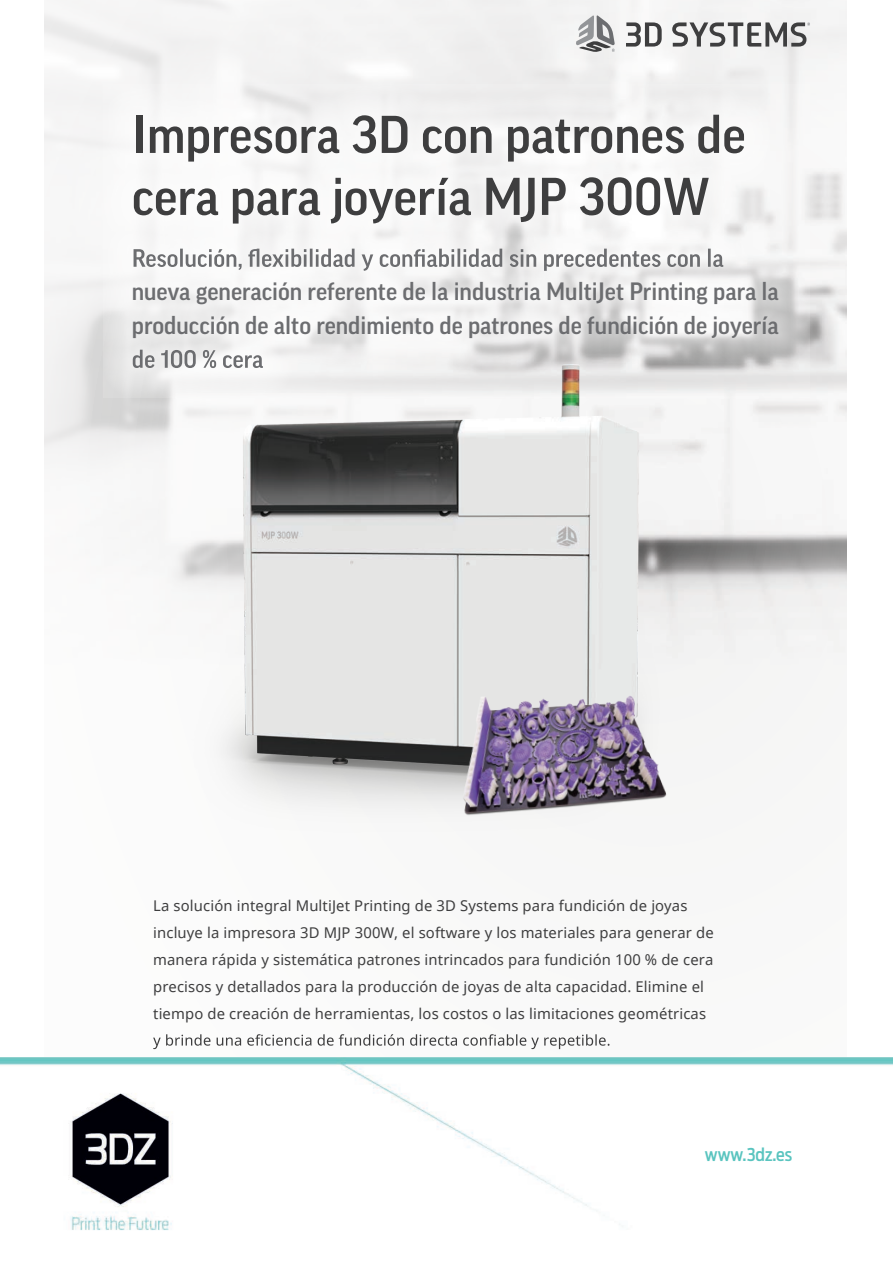
<style>
.page{position:relative;width:893px;height:1263px;background:#fff}
.page>*{position:absolute;margin:0;border:0;box-sizing:border-box;transform-origin:0 0}
.t1{font:500 51.15px/61.9px "Good Pro";color:#3e3e3f}
.t2{font:500 24.3px/33.6px "Good Pro";color:#6c6d70}
.t3{font:500 17.55px "Antenna Cond";color:#59c4bf}
.t4{font:14.85px/27px "Noto Sans";letter-spacing:.01em;color:#3e3e3f}
</style>
<div class="page">
<svg style="left:626px;top:22px;width:36px;height:25px"></svg>
<svg style="left:672px;top:22px;width:138px;height:25px"></svg>
<svg style="left:576px;top:15px;width:39px;height:37px"></svg>
<img style="left:188px;top:398px;width:522px;height:436px">
<img style="left:434px;top:658px;width:250px;height:187px">
<svg style="left:103px;top:84px;width:706px;height:314px;fill:#f5f5f5"></svg>
<svg style="left:134px;top:249px;width:589px;height:22px"></svg>
<svg style="left:133px;top:350px;width:130px;height:18px"></svg>
<svg style="left:153px;top:1034px;width:456px;height:15px"></svg>
<img style="left:0;top:1057px;width:892px;height:174px">
<h1 class="t1" style="left:132px;top:104px;width:615px">Impresora 3D con patrones de cera para joyería MJP 300W</h1>
<h2 class="t2" style="left:132px;top:275px;width:649px">nueva generación referente de la industria MultiJet Printing para la producción de alto rendimiento de patrones de fundición de joyería</h2>
<p class="t4" style="left:153px;top:891px;width:562px">La solución integral MultiJet Printing de 3D Systems para fundición de joyas incluye la impresora 3D MJP 300W, el software y los materiales para generar de manera rápida y sistemática patrones intrincados para fundición 100 % de cera precisos y detallados para la producción de joyas de alta capacidad. Elimine el tiempo de creación de herramientas, los costos o las limitaciones geométricas</p>
<p class="t3" style="left:705px;top:1144px;width:89px">www.3dz.es</p>
</div>
